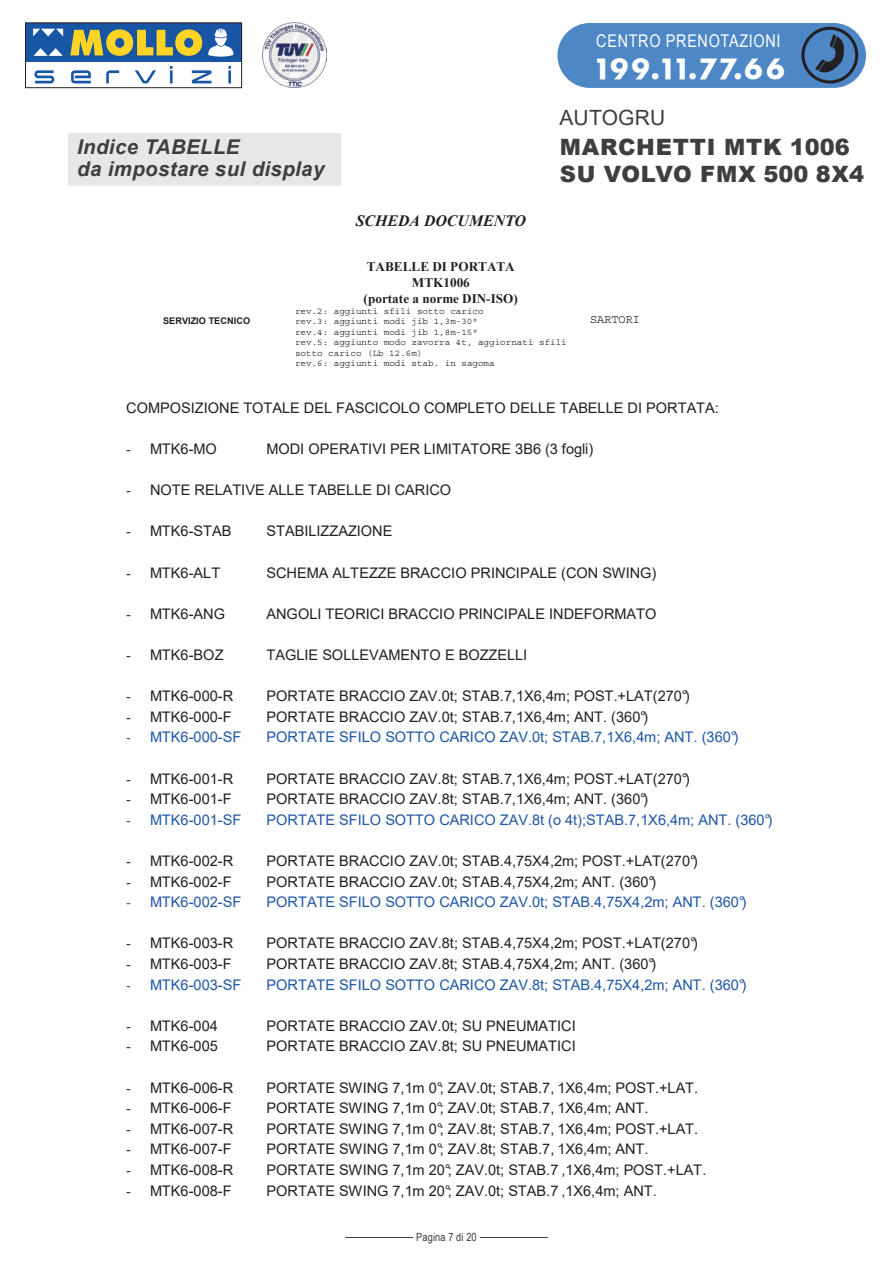
<style>
.page{position:relative;width:893px;height:1263px;background:#fff}
.page>*{position:absolute;margin:0;border:0;box-sizing:border-box;transform-origin:0 0}
.t1{font:27.3px "Futura ICG Bold";color:#fff}
.t2{font:900 22.5px/27.6px "Arial";letter-spacing:.035em;color:#3e3e3f}
.t3{font:21px "Arial";letter-spacing:.01em;color:#3e3e3f}
.t4{font:italic 700 20.4px/22.5px "Arial";letter-spacing:.02em;color:#3e3e3f}
.t5{font:17.55px "Arial Narrow";letter-spacing:.04em;color:#fff}
.t6{font:italic 700 15.9px "Times New Roman";color:#231f20}
.t7{font:14.55px "Arial";letter-spacing:-.005em;color:#231f20}
.t8{font:14.55px "Arial";letter-spacing:-.005em;color:#1e56a6}
.t9{font:700 13.2px/15.9px "Times New Roman";color:#231f20;text-align:center}
.t10{font:11.85px "Courier Std";color:#231f20}
.t11{font:11.25px "Arial Narrow";letter-spacing:.01em;color:#3e3e3f}
.t12{font:9.15px/10.5px "Courier Std";letter-spacing:.005em;color:#231f20}
.t13{font:700 9.15px "Arial";color:#231f20}
.s1{font-family:"Times New Roman"}
</style>
<div class="page">
<img style="left:262px;top:23px;width:65px;height:64px">
<div style="left:26px;top:23px;width:215px;height:39px;background:#1855a4"></div>
<svg style="left:34px;top:70px;width:20px;height:13px"></svg>
<svg style="left:71px;top:70px;width:20px;height:13px"></svg>
<svg style="left:106px;top:70px;width:13px;height:13px"></svg>
<svg style="left:135px;top:70px;width:21px;height:13px"></svg>
<svg style="left:170px;top:66px;width:3px;height:17px"></svg>
<svg style="left:192px;top:70px;width:20px;height:13px"></svg>
<svg style="left:228px;top:66px;width:3px;height:17px"></svg>
<svg style="left:70px;top:29px;width:132px;height:27px"></svg>
<svg style="left:34px;top:48px;width:29px;height:8px"></svg>
<svg style="left:33px;top:29px;width:30px;height:7px"></svg>
<svg style="left:208px;top:29px;width:25px;height:28px"></svg>
<div style="left:25px;top:23px;width:217px;height:65px;border:1px solid #231f20"></div>
<div style="left:557px;top:22px;width:310px;height:67px;background:#4d87c6;border-radius:33px"></div>
<div style="left:556px;top:22px;width:311px;height:67px;border:1px solid #fff;border-radius:33px"></div>
<svg style="left:815px;top:34px;width:34px;height:44px"></svg>
<div style="left:801px;top:27px;width:57px;height:57px;border:3px solid #231f20;border-radius:50%"></div>
<hr style="left:345px;top:1237px;width:68px;height:1px;background:#3e3e3f">
<hr style="left:480px;top:1237px;width:68px;height:1px;background:#3e3e3f">
<div style="left:68px;top:133px;width:272px;height:53px;background:#e6e7e9"></div>
<h3 class="t4" style="left:77px;top:136px;width:249px">Indice TABELLE<br>da impostare sul display</h3>
<p class="t5" style="left:596px;top:28px;width:186px">CENTRO PRENOTAZIONI</p>
<h1 class="t1" style="left:591px;top:50px;width:196px">199.11.77.66</h1>
<h3 class="t3" style="left:559px;top:103px;width:107px">AUTOGRU</h3>
<h2 class="t2" style="left:560px;top:132px;width:306px">MARCHETTI MTK 1006<br>SU VOLVO FMX 500 8X4</h2>
<p class="t6" style="left:356px;top:210px;width:172px">SCHEDA DOCUMENTO</p>
<p class="t9" style="left:364px;top:259px;width:156px">TABELLE DI PORTATA<br>MTK1006<br>(portate a norme DIN-ISO)</p>
<p class="t13" style="left:163px;top:315px;width:89px">SERVIZIO TECNICO</p>
<p class="t12" style="left:295px;top:306px;width:273px">rev.2: aggiunti sfili sotto carico<br>rev.3: aggiunti modi jib 1,3m-30°<br>rev.4: aggiunti modi jib 1,8m-15°<br>rev.5: aggiunto modo zavorra 4t, aggiornati sfili sotto carico (Lb 12.6m)<br>rev.6: aggiunti modi stab. in sagoma</p>
<p class="t10" style="left:590px;top:313px;width:51px">SARTORI</p>
<p class="t7" style="left:126px;top:398px;width:594px">COMPOSIZIONE TOTALE DEL FASCICOLO COMPLETO DELLE TABELLE DI PORTATA:</p>
<p class="t7" style="left:126px;top:439px;width:92px"><span class="s1">-</span> MTK6-MO</p>
<p class="t7" style="left:266px;top:439px;width:328px">MODI OPERATIVI PER LIMITATORE 3B6 (3 fogli)</p>
<p class="t7" style="left:126px;top:480px;width:327px"><span class="s1">-</span> NOTE RELATIVE ALLE TABELLE DI CARICO</p>
<p class="t7" style="left:126px;top:521px;width:107px"><span class="s1">-</span> MTK6-STAB</p>
<p class="t7" style="left:266px;top:521px;width:128px">STABILIZZAZIONE</p>
<p class="t7" style="left:126px;top:562px;width:95px"><span class="s1">-</span> MTK6-ALT</p>
<p class="t7" style="left:266px;top:562px;width:391px">SCHEMA ALTEZZE BRACCIO PRINCIPALE (CON SWING)</p>
<p class="t7" style="left:126px;top:604px;width:100px"><span class="s1">-</span> MTK6-ANG</p>
<p class="t7" style="left:266px;top:604px;width:391px">ANGOLI TEORICI BRACCIO PRINCIPALE INDEFORMATO</p>
<p class="t7" style="left:126px;top:645px;width:99px"><span class="s1">-</span> MTK6-BOZ</p>
<p class="t7" style="left:266px;top:645px;width:262px">TAGLIE SOLLEVAMENTO E BOZZELLI</p>
<p class="t7" style="left:126px;top:686px;width:109px"><span class="s1">-</span> MTK6-000-R</p>
<p class="t7" style="left:266px;top:686px;width:424px">PORTATE BRACCIO ZAV.0t; STAB.7,1X6,4m; POST.+LAT(270°)</p>
<p class="t7" style="left:126px;top:707px;width:107px"><span class="s1">-</span> MTK6-000-F</p>
<p class="t7" style="left:266px;top:707px;width:383px">PORTATE BRACCIO ZAV.0t; STAB.7,1X6,4m; ANT. (360°)</p>
<p class="t8" style="left:126px;top:727px;width:117px"><span class="s1">-</span> MTK6-000-SF</p>
<p class="t8" style="left:266px;top:727px;width:473px">PORTATE SFILO SOTTO CARICO ZAV.0t; STAB.7,1X6,4m; ANT. (360°)</p>
<p class="t7" style="left:126px;top:768px;width:109px"><span class="s1">-</span> MTK6-001-R</p>
<p class="t7" style="left:266px;top:768px;width:424px">PORTATE BRACCIO ZAV.8t; STAB.7,1X6,4m; POST.+LAT(270°)</p>
<p class="t7" style="left:126px;top:789px;width:107px"><span class="s1">-</span> MTK6-001-F</p>
<p class="t7" style="left:266px;top:789px;width:383px">PORTATE BRACCIO ZAV.8t; STAB.7,1X6,4m; ANT. (360°)</p>
<p class="t8" style="left:126px;top:810px;width:117px"><span class="s1">-</span> MTK6-001-SF</p>
<p class="t8" style="left:266px;top:810px;width:507px">PORTATE SFILO SOTTO CARICO ZAV.8t (o 4t);STAB.7,1X6,4m; ANT. (360°)</p>
<p class="t7" style="left:126px;top:851px;width:109px"><span class="s1">-</span> MTK6-002-R</p>
<p class="t7" style="left:266px;top:851px;width:433px">PORTATE BRACCIO ZAV.0t; STAB.4,75X4,2m; POST.+LAT(270°)</p>
<p class="t7" style="left:126px;top:871px;width:107px"><span class="s1">-</span> MTK6-002-F</p>
<p class="t7" style="left:266px;top:871px;width:391px">PORTATE BRACCIO ZAV.0t; STAB.4,75X4,2m; ANT. (360°)</p>
<p class="t8" style="left:126px;top:892px;width:117px"><span class="s1">-</span> MTK6-002-SF</p>
<p class="t8" style="left:266px;top:892px;width:481px">PORTATE SFILO SOTTO CARICO ZAV.0t; STAB.4,75X4,2m; ANT. (360°)</p>
<p class="t7" style="left:126px;top:933px;width:109px"><span class="s1">-</span> MTK6-003-R</p>
<p class="t7" style="left:266px;top:933px;width:433px">PORTATE BRACCIO ZAV.8t; STAB.4,75X4,2m; POST.+LAT(270°)</p>
<p class="t7" style="left:126px;top:954px;width:107px"><span class="s1">-</span> MTK6-003-F</p>
<p class="t7" style="left:266px;top:954px;width:391px">PORTATE BRACCIO ZAV.8t; STAB.4,75X4,2m; ANT. (360°)</p>
<p class="t8" style="left:126px;top:974px;width:117px"><span class="s1">-</span> MTK6-003-SF</p>
<p class="t8" style="left:266px;top:974px;width:481px">PORTATE SFILO SOTTO CARICO ZAV.8t; STAB.4,75X4,2m; ANT. (360°)</p>
<p class="t7" style="left:126px;top:1016px;width:93px"><span class="s1">-</span> MTK6-004</p>
<p class="t7" style="left:266px;top:1016px;width:311px">PORTATE BRACCIO ZAV.0t; SU PNEUMATICI</p>
<p class="t7" style="left:126px;top:1036px;width:93px"><span class="s1">-</span> MTK6-005</p>
<p class="t7" style="left:266px;top:1036px;width:311px">PORTATE BRACCIO ZAV.8t; SU PNEUMATICI</p>
<p class="t7" style="left:126px;top:1077px;width:109px"><span class="s1">-</span> MTK6-006-R</p>
<p class="t7" style="left:266px;top:1077px;width:433px">PORTATE SWING 7,1m 0°; ZAV.0t; STAB.7, 1X6,4m; POST.+LAT.</p>
<p class="t7" style="left:126px;top:1098px;width:107px"><span class="s1">-</span> MTK6-006-F</p>
<p class="t7" style="left:266px;top:1098px;width:384px">PORTATE SWING 7,1m 0°; ZAV.0t; STAB.7, 1X6,4m; ANT.</p>
<p class="t7" style="left:126px;top:1119px;width:109px"><span class="s1">-</span> MTK6-007-R</p>
<p class="t7" style="left:266px;top:1119px;width:433px">PORTATE SWING 7,1m 0°; ZAV.8t; STAB.7, 1X6,4m; POST.+LAT.</p>
<p class="t7" style="left:126px;top:1139px;width:107px"><span class="s1">-</span> MTK6-007-F</p>
<p class="t7" style="left:266px;top:1139px;width:384px">PORTATE SWING 7,1m 0°; ZAV.8t; STAB.7, 1X6,4m; ANT.</p>
<p class="t7" style="left:126px;top:1160px;width:109px"><span class="s1">-</span> MTK6-008-R</p>
<p class="t7" style="left:266px;top:1160px;width:441px">PORTATE SWING 7,1m 20°; ZAV.0t; STAB.7 ,1X6,4m; POST.+LAT.</p>
<p class="t7" style="left:126px;top:1180px;width:107px"><span class="s1">-</span> MTK6-008-F</p>
<p class="t7" style="left:266px;top:1180px;width:392px">PORTATE SWING 7,1m 20°; ZAV.0t; STAB.7 ,1X6,4m; ANT.</p>
<p class="t11" style="left:416px;top:1229px;width:62px">Pagina 7 di 20</p>
</div>
